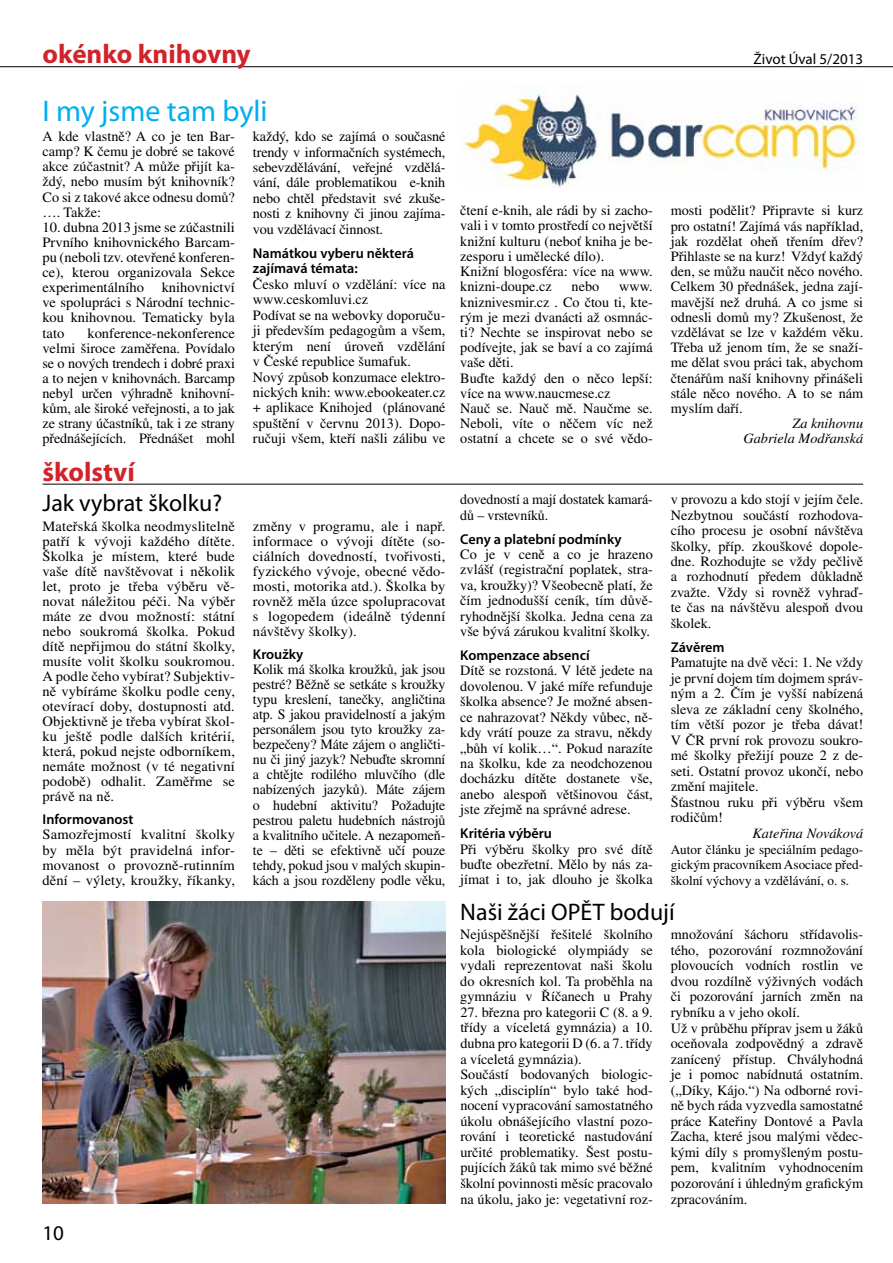
<style>
.page{position:relative;width:893px;height:1263px;background:#fff}
.page>*{position:absolute;margin:0;border:0;box-sizing:border-box;transform-origin:0 0}
.t1{font:30px "Myriad Pro";color:#00aeef}
.t2{font:700 27px "Myriad Pro";color:#d2232a}
.t3{font:24px "Myriad Pro";color:#000}
.t4{font:21px "Myriad Pro";color:#000}
.t5{font:15px "Myriad Pro";color:#000}
.t6{font:14.25px/15.5px "Times CE";color:#000;text-align:justify}
.t7{font:600 14.25px/15.5px "Myriad Pro";color:#000}
.t8{font:italic 14.25px/15.1px "Times CE";color:#000;text-align:right}
.t9{font:13.5px/15.5px "Times CE";color:#000;text-align:justify}
</style>
<div class="page">
<hr style="left:0;top:66px;width:893px;height:1px;background:#000">
<img style="left:460px;top:85px;width:399px;height:102px">
<hr style="left:43px;top:484px;width:820px;height:1px;background:#000">
<img style="left:43px;top:901px;width:402px;height:302px">
<h2 class="t2" style="left:43px;top:36px;width:210px">okénko knihovny</h2>
<p class="t5" style="left:754px;top:49px;width:111px">Život Úval 5/2013</p>
<h1 class="t1" style="left:43px;top:93px;width:227px">I my jsme tam byli</h1>
<p class="t6" style="left:43px;top:128px;width:194px">A kde vlastně? A co je ten Bar&shy;camp? K čemu je dobré se takové akce zúčastnit? A může přijít ka&shy;ždý, nebo musím být knihovník?<br>Co si z takové akce odnesu domů? …. Takže:</p>
<p class="t6" style="left:43px;top:219px;width:194px">10. dubna 2013 jsme se zúčastnili Prvního knihovnického Barcam&shy;pu (neboli tzv. otevřené konferen&shy;ce), kterou organizovala Sekce experimentálního knihovnictví ve spolupráci s Národní technic&shy;kou knihovnou. Tematicky byla tato</p>
<p class="t6" style="left:43px;top:325px;width:194px;text-indent:45px">konference-nekonference velmi široce zaměřena. Povídalo se o nových trendech i dobré praxi a to nejen v knihovnách. Barcamp nebyl určen výhradně knihovní&shy;kům, ale široké veřejnosti, a to jak ze strany účastníků, tak i ze strany přednášejících. Přednášet mohl</p>
<h2 class="t2" style="left:43px;top:454px;width:94px">školství</h2>
<p class="t6" style="left:253px;top:128px;width:194px">každý, kdo se zajímá o současné trendy v informačních systémech, sebevzdělávání, veřejné vzdělá&shy;vání, dále problematikou e-knih nebo chtěl představit své zkuše&shy;nosti z knihovny či jinou zajíma&shy;vou vzdělávací činnost.</p>
<p class="t7" style="left:253px;top:245px;width:162px">Namátkou vyberu některá zajímavá témata:</p>
<p class="t6" style="left:253px;top:276px;width:194px;text-align:left">Česko mluví o vzdělání: více na www.ceskomluvi.cz<br>Podívat se na webovky doporuču&shy;ji především pedagogům a všem, kterým není úroveň vzdělání v České republice šumafuk.<br>Nový způsob konzumace elektro&shy;nických knih: www.ebookeater.cz + aplikace Knihojed (plánované spuštění v červnu 2013). Dopo&shy;ručuji všem, kteří našli zálibu ve</p>
<p class="t6" style="left:460px;top:203px;width:194px;text-align:left">čtení e-knih, ale rádi by si zacho&shy;vali i v tomto prostředí co největší knižní kulturu (neboť kniha je be&shy;zesporu i umělecké dílo).<br>Knižní blogosféra: více na www. knizni-doupe.cz</p>
<p class="t6" style="left:572px;top:279px;width:29px">nebo</p>
<p class="t6" style="left:460px;top:279px;width:194px;text-align:left;text-indent:159px">www. kniznivesmir.cz . Co čtou ti, kte&shy;rým je mezi dvanácti až osmnác&shy;ti? Nechte se inspirovat nebo se podívejte, jak se baví a co zajímá vaše děti.<br>Buďte každý den o něco lepší: více na www.naucmese.cz<br>Nauč se. Nauč mě. Naučme se.<br>Neboli, víte o něčem víc než ostatní a chcete se o své vědo-</p>
<h3 class="t3" style="left:43px;top:488px;width:181px">Jak vybrat školku?</h3>
<p class="t6" style="left:460px;top:491px;width:194px">dovedností a mají dostatek kamará&shy;dů – vrstevníků.</p>
<p class="t7" style="left:460px;top:531px;width:163px">Ceny a platební podmínky</p>
<p class="t6" style="left:460px;top:546px;width:194px">Co je v ceně a co je hrazeno zvlášť (registrační poplatek, stra&shy;va, kroužky)? Všeobecně platí, že čím jednodušší ceník, tím důvě&shy;ryhodnější školka. Jedna cena za vše bývá zárukou kvalitní školky.</p>
<p class="t7" style="left:460px;top:647px;width:131px">Kompenzace absencí</p>
<p class="t6" style="left:460px;top:663px;width:194px">Dítě se rozstoná. V létě jedete na dovolenou. V jaké míře refunduje školka absence? Je možné absen&shy;ce nahrazovat? Někdy vůbec, ně&shy;kdy vrátí pouze za stravu, někdy „bůh ví kolik…“. Pokud narazíte na školku, kde za neodchozenou docházku dítěte dostanete vše, anebo alespoň většinovou část, jste zřejmě na správné adrese.</p>
<p class="t7" style="left:460px;top:825px;width:93px">Kritéria výběru</p>
<p class="t6" style="left:460px;top:841px;width:194px">Při výběru školky pro své dítě buďte obezřetní. Mělo by nás za&shy;jímat i to, jak dlouho je školka</p>
<p class="t6" style="left:43px;top:518px;width:194px;line-height:15px">Mateřská školka neodmyslitelně patří k vývoji každého dítěte.<br>Školka je místem, které bude vaše dítě navštěvovat i několik let, proto je třeba výběru vě&shy;novat náležitou péči. Na výběr máte ze dvou možností: státní nebo soukromá školka. Pokud dítě nepřijmou do státní školky, musíte volit školku soukromou.<br>A podle čeho vybírat? Subjektiv&shy;ně vybíráme školku podle ceny, otevírací doby, dostupnosti atd.<br>Objektivně je třeba vybírat škol&shy;ku ještě podle dalších kritérií, která, pokud nejste odborníkem, nemáte možnost (v té negativní podobě) odhalit. Zaměřme se právě na ně.</p>
<p class="t7" style="left:43px;top:811px;width:93px">Informovanost</p>
<p class="t6" style="left:43px;top:827px;width:194px;line-height:15px">Samozřejmostí kvalitní školky by měla být pravidelná infor&shy;movanost o provozně-rutinním dění – výlety, kroužky, říkanky,</p>
<p class="t6" style="left:253px;top:518px;width:194px;line-height:15px">změny v programu, ale i např. informace o vývoji dítěte (so&shy;ciálních dovedností, tvořivosti, fyzického vývoje, obecné vědo&shy;mosti, motorika atd.). Školka by rovněž měla úzce spolupracovat s logopedem (ideálně týdenní návštěvy školky).</p>
<p class="t7" style="left:253px;top:646px;width:52px">Kroužky</p>
<p class="t6" style="left:253px;top:662px;width:194px;line-height:15px">Kolik má školka kroužků, jak jsou pestré? Běžně se setkáte s kroužky typu kreslení, tanečky, angličtina atp. S jakou pravidelností a jakým personálem jsou tyto kroužky za&shy;bezpečeny? Máte zájem o angličti&shy;nu či jiný jazyk? Nebuďte skromní a chtějte rodilého mluvčího (dle nabízených jazyků). Máte zájem o hudební aktivitu? Požadujte pestrou paletu hudebních nástrojů a kvalitního učitele. A nezapomeň&shy;te – děti se efektivně učí pouze tehdy, pokud jsou v malých skupin&shy;kách a jsou rozděleny podle věku,</p>
<p class="t6" style="left:671px;top:203px;width:194px">mosti podělit? Připravte si kurz pro ostatní! Zajímá vás například, jak rozdělat oheň třením dřev?<br>Přihlaste se na kurz! Vždyť každý den, se můžu naučit něco nového.<br>Celkem 30 přednášek, jedna zají&shy;mavější než druhá. A co jsme si odnesli domů my? Zkušenost, že vzdělávat se lze v každém věku.<br>Třeba už jenom tím, že se snaží&shy;me dělat svou práci tak, abychom čtenářům naší knihovny přinášeli stále něco nového. A to se nám myslím daří.</p>
<p class="t8" style="left:743px;top:416px;width:121px">Za knihovnu<br>Gabriela Modřanská</p>
<p class="t6" style="left:671px;top:491px;width:194px">v provozu a kdo stojí v jejím čele.<br>Nezbytnou součástí rozhodova&shy;cího procesu je osobní návštěva školky, příp. zkouškové dopole&shy;dne. Rozhodujte se vždy pečlivě a rozhodnutí předem důkladně zvažte. Vždy si rovněž vyhraď&shy;te čas na návštěvu alespoň dvou školek.</p>
<p class="t7" style="left:671px;top:639px;width:55px">Závěrem</p>
<p class="t6" style="left:671px;top:655px;width:194px;text-align:left">Pamatujte na dvě věci: 1. Ne vždy je první dojem tím dojmem správ&shy;ným a 2. Čím je vyšší nabízená sleva ze základní ceny školného, tím větší pozor je třeba dávat!<br>V ČR první rok provozu soukro&shy;mé školky přežijí pouze 2 z de&shy;seti. Ostatní provoz ukončí, nebo změní majitele.<br>Šťastnou ruku při výběru všem rodičům!</p>
<p class="t8" style="left:752px;top:825px;width:112px">Kateřina Nováková</p>
<p class="t9" style="left:671px;top:841px;width:194px">Autor článku je speciálním pedago&shy;gickým pracovníkem Asociace před&shy;školní výchovy a vzdělávání, o. s.</p>
<h3 class="t3" style="left:460px;top:897px;width:216px">Naši žáci OPĚT bodují</h3>
<h3 class="t4" style="left:43px;top:1220px;width:23px">10</h3>
<p class="t6" style="left:460px;top:926px;width:194px">Nejúspěšnější řešitelé školního kola biologické olympiády se vydali reprezentovat naši školu do okresních kol. Ta proběhla na gymnáziu v Říčanech u Prahy</p>
<p class="t6" style="left:460px;top:1004px;width:194px;text-align:left">27. března pro kategorii C (8. a 9. třídy a víceletá gymnázia) a 10. dubna pro kategorii D (6. a 7. třídy a víceletá gymnázia).<br>Součástí bodovaných biologic&shy;kých „disciplín“ bylo také hod&shy;nocení vypracování samostatného úkolu obnášejícího vlastní pozo&shy;rování i teoretické nastudování určité problematiky. Šest postu&shy;pujících žáků tak mimo své běžné školní povinnosti měsíc pracovalo na úkolu, jako je: vegetativní roz-</p>
<p class="t6" style="left:671px;top:926px;width:194px;text-align:left">množování šáchoru střídavolis&shy;tého, pozorování rozmnožování plovoucích vodních rostlin ve dvou rozdílně výživných vodách či pozorování jarních změn na rybníku a v jeho okolí.<br>Už v průběhu příprav jsem u žáků oceňovala zodpovědný a zdravě zanícený přístup. Chvályhodná je i pomoc nabídnutá ostatním. („Díky, Kájo.“) Na odborné rovi&shy;ně bych ráda vyzvedla samostatné práce Kateřiny Dontové a Pavla<br>Zacha, které jsou malými vědec&shy;kými díly s promyšleným postu&shy;pem, kvalitním vyhodnocením pozorování i úhledným grafickým zpracováním.</p>
</div>
